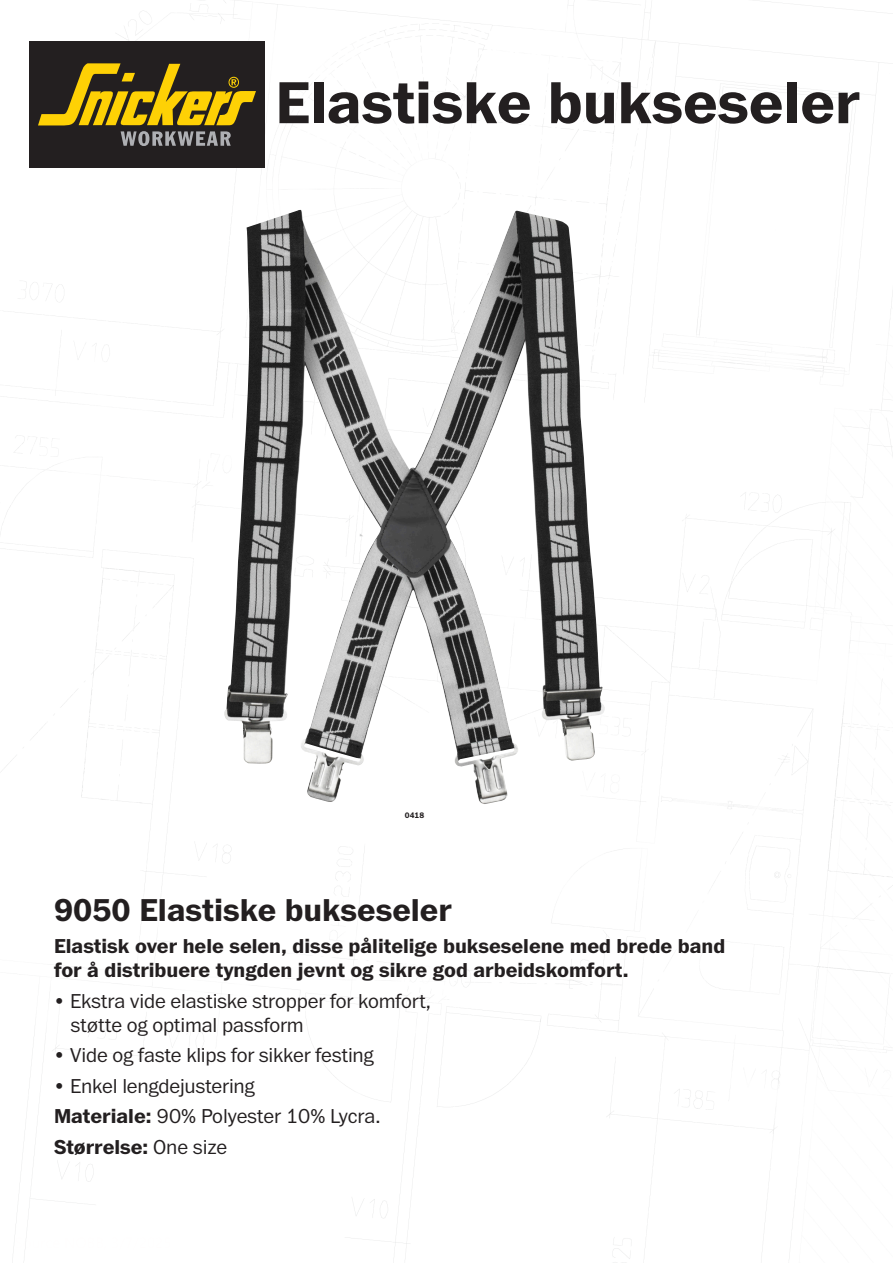
<style>
.page{position:relative;width:893px;height:1263px;background:#fff}
.page>*{position:absolute;margin:0;border:0;box-sizing:border-box;transform-origin:0 0}
.t1{font:700 61.35px "Franklin ITC Pro";color:#231f20}
.t2{font:700 32.85px "Franklin ITC Pro";color:#231f20}
.t3{font:300 20.85px/30.6px "Franklin ITC Pro";letter-spacing:-.01em;color:#231f20}
.t4{font:700 20.85px/23.9px "Franklin ITC Pro";color:#231f20}
.t5{font:700 8.25px "Franklin ITC Pro";color:#231f20}
.s1{font-weight:700}
</style>
<div class="page">
<img style="left:0;top:0;width:893px;height:1263px">
<div style="left:29px;top:41px;width:236px;height:126px;background:#231f20"></div>
<svg style="left:38px;top:63px;width:218px;height:83px"></svg>
<img style="left:224px;top:211px;width:157px;height:592px">
<h1 class="t1" style="left:275px;top:67px;width:586px">Elastiske bukseseler</h1>
<p class="t5" style="left:405px;top:811px;width:21px">0418</p>
<h2 class="t2" style="left:54px;top:891px;width:399px">9050 Elastiske bukseseler</h2>
<p class="t4" style="left:54px;top:935px;width:673px">Elastisk over hele selen, disse pålitelige bukseselene med brede band for å distribuere tyngden jevnt og sikre god arbeidskomfort.</p>
<p class="t3" style="left:71px;top:989px;width:362px;line-height:23.9px;text-indent:-17px">• Ekstra vide elastiske stropper for komfort, støtte og optimal passform</p>
<p class="t3" style="left:54px;top:1040px;width:321px">• Vide og faste klips for sikker festing</p>
<p class="t3" style="left:54px;top:1071px;width:328px">• Enkel lengdejustering<br><span class="s1">Materiale:</span> 90% Polyester 10% Lycra.<br><span class="s1">Størrelse:</span> One size</p>
</div>
